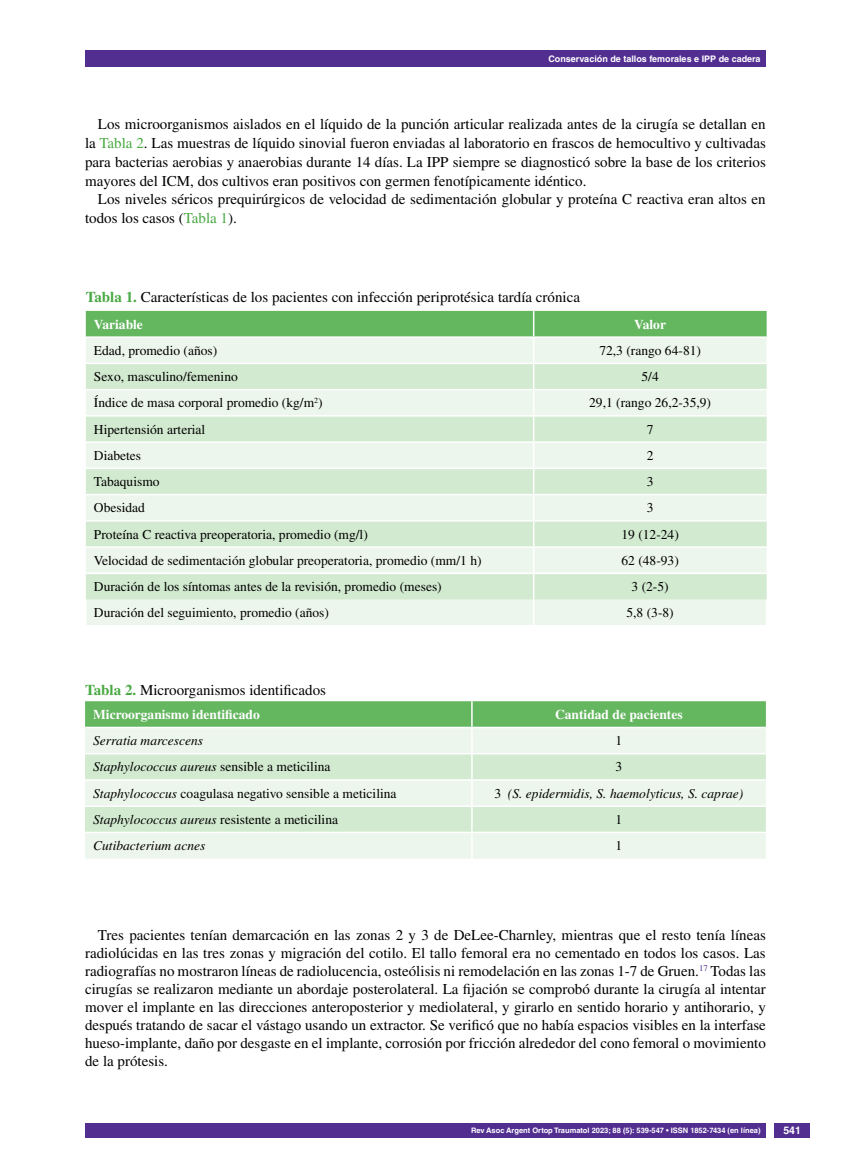
<style>
.page{position:relative;width:851px;height:1170px;background:#fff}
.page>*{position:absolute;margin:0;border:0;box-sizing:border-box;transform-origin:0 0}
.t1{font:15px/18px "Times LT Std";color:#000;text-align:justify}
.t2{font:13.5px "Times LT Std";color:#000}
.t3{font:italic 13.5px "Times LT Std";color:#000}
.t4{font:700 13.5px "Times LT Std";color:#fff}
.t5{font:700 10.5px "Helvetica LT Std";color:#fff}
.t6{font:700 9px "Helvetica LT Std";color:#fff}
.t7{font:700 7.5px "Helvetica LT Std";color:#fff}
.s1{color:#49a942}
.s2{font-weight:700;color:#49a942}
.s3{font-style:normal}
.s4{font-style:italic}
</style>
<div class="page">
<div style="left:85px;top:50px;width:680px;height:17px;background:#522e91"></div>
<div style="left:85px;top:1123px;width:680px;height:14px;background:#522e91"></div>
<div style="left:774px;top:1123px;width:35px;height:14px;background:#522e91"></div>
<svg style="left:85px;top:701px;width:680px;height:157px;background:#cfe8cd"></svg>
<svg style="left:86px;top:311px;width:680px;height:314px;background:#d8ecd6"></svg>
<hr style="left:765px;top:599px;width:2px;height:26px;background:#fff">
<p class="t6" style="left:548px;top:53px;width:214px">Conservación de tallos femorales e IPP de cadera</p>
<p class="t1" style="left:85px;top:115px;width:682px;line-height:18.8px;text-indent:13px">Los microorganismos aislados en el líquido de la punción articular realizada antes de la cirugía se detallan en la <span class="s1">Tabla 2</span>. Las muestras de líquido sinovial fueron enviadas al laboratorio en frascos de hemocultivo y cultivadas para bacterias aerobias y anaerobias durante 14 días. La IPP siempre se diagnosticó sobre la base de los criterios mayores del ICM, dos cultivos eran positivos con germen fenotípicamente idéntico.</p>
<p class="t1" style="left:85px;top:190px;width:682px;line-height:18.8px;text-indent:13px">Los niveles séricos prequirúrgicos de velocidad de sedimentación globular y proteína C reactiva eran altos en todos los casos (<span class="s1">Tabla 1</span>).</p>
<p class="t1" style="left:86px;top:288px;width:495px"><span class="s2">Tabla 1.</span> Características de los pacientes con infección periprotésica tardía crónica</p>
<p class="t4" style="left:94px;top:316px;width:51px">Variable</p>
<p class="t4" style="left:634px;top:316px;width:33px">Valor</p>
<p class="t2" style="left:94px;top:343px;width:125px">Edad, promedio (años)</p>
<p class="t2" style="left:599px;top:343px;width:103px">72,3 (rango 64-81)</p>
<p class="t2" style="left:94px;top:369px;width:145px">Sexo, masculino/femenino</p>
<p class="t2" style="left:641px;top:369px;width:19px">5/4</p>
<p class="t2" style="left:94px;top:395px;width:230px">Índice de masa corporal promedio (kg/m<sup>2</sup>)</p>
<p class="t2" style="left:589px;top:395px;width:123px">29,1 (rango 26,2-35,9)</p>
<p class="t2" style="left:94px;top:421px;width:113px">Hipertensión arterial</p>
<p class="t2" style="left:646px;top:421px;width:8px">7</p>
<p class="t2" style="left:94px;top:447px;width:49px">Diabetes</p>
<p class="t2" style="left:646px;top:447px;width:8px">2</p>
<p class="t2" style="left:94px;top:474px;width:67px">Tabaquismo</p>
<p class="t2" style="left:646px;top:474px;width:8px">3</p>
<p class="t2" style="left:94px;top:500px;width:52px">Obesidad</p>
<p class="t2" style="left:646px;top:500px;width:8px">3</p>
<p class="t2" style="left:94px;top:526px;width:275px">Proteína C reactiva preoperatoria, promedio (mg/l)</p>
<p class="t2" style="left:621px;top:526px;width:59px">19 (12-24)</p>
<p class="t2" style="left:94px;top:552px;width:389px">Velocidad de sedimentación globular preoperatoria, promedio (mm/1 h)</p>
<p class="t2" style="left:621px;top:552px;width:59px">62 (48-93)</p>
<p class="t2" style="left:94px;top:579px;width:349px">Duración de los síntomas antes de la revisión, promedio (meses)</p>
<p class="t2" style="left:631px;top:579px;width:39px">3 (2-5)</p>
<p class="t2" style="left:94px;top:605px;width:236px">Duración del seguimiento, promedio (años)</p>
<p class="t2" style="left:626px;top:605px;width:49px">5,8 (3-8)</p>
<p class="t1" style="left:85px;top:681px;width:242px"><span class="s2">Tabla 2.</span> Microorganismos identificados</p>
<p class="t4" style="left:93px;top:706px;width:168px">Microorganismo identificado</p>
<p class="t4" style="left:555px;top:706px;width:129px">Cantidad de pacientes</p>
<p class="t3" style="left:93px;top:733px;width:111px">Serratia marcescens</p>
<p class="t2" style="left:615px;top:733px;width:8px">1</p>
<p class="t3" style="left:93px;top:759px;width:239px">Staphylococcus aureus <span class="s3">sensible a meticilina</span></p>
<p class="t2" style="left:615px;top:759px;width:8px">3</p>
<p class="t2" style="left:93px;top:785px;width:305px"><span class="s4">Staphylococcus</span> coagulasa negativo sensible a meticilina</p>
<p class="t3" style="left:494px;top:785px;width:250px"><span class="s3">3</span> (S. epidermidis, S. haemolyticus, S. caprae)</p>
<p class="t2" style="left:93px;top:811px;width:246px"><span class="s4">Staphylococcus aureus</span> resistente a meticilina</p>
<p class="t2" style="left:615px;top:811px;width:8px">1</p>
<p class="t3" style="left:93px;top:838px;width:114px">Cutibacterium acnes</p>
<p class="t2" style="left:615px;top:838px;width:8px">1</p>
<p class="t1" style="left:85px;top:925px;width:682px;text-indent:13px">Tres pacientes tenían demarcación en las zonas 2 y 3 de DeLee-Charnley, mientras que el resto tenía líneas radiolúcidas en las tres zonas y migración del cotilo. El tallo femoral era no cementado en todos los casos. Las radiografías no mostraron líneas de radiolucencia, osteólisis ni remodelación en las zonas 1-7 de Gruen.<sup>17</sup> Todas las cirugías se realizaron mediante un abordaje posterolateral. La fijación se comprobó durante la cirugía al intentar mover el implante en las direcciones anteroposterior y mediolateral, y girarlo en sentido horario y antihorario, y después tratando de sacar el vástago usando un extractor. Se verificó que no había espacios visibles en la interfase hueso-implante, daño por desgaste en el implante, corrosión por fricción alrededor del cono femoral o movimiento de la prótesis.</p>
<p class="t7" style="left:471px;top:1125px;width:291px">Rev Asoc Argent Ortop Traumatol 2023; 88 (5): 539-547 • ISSN 1852-7434 (en línea)</p>
<p class="t5" style="left:783px;top:1124px;width:19px">541</p>
</div>
